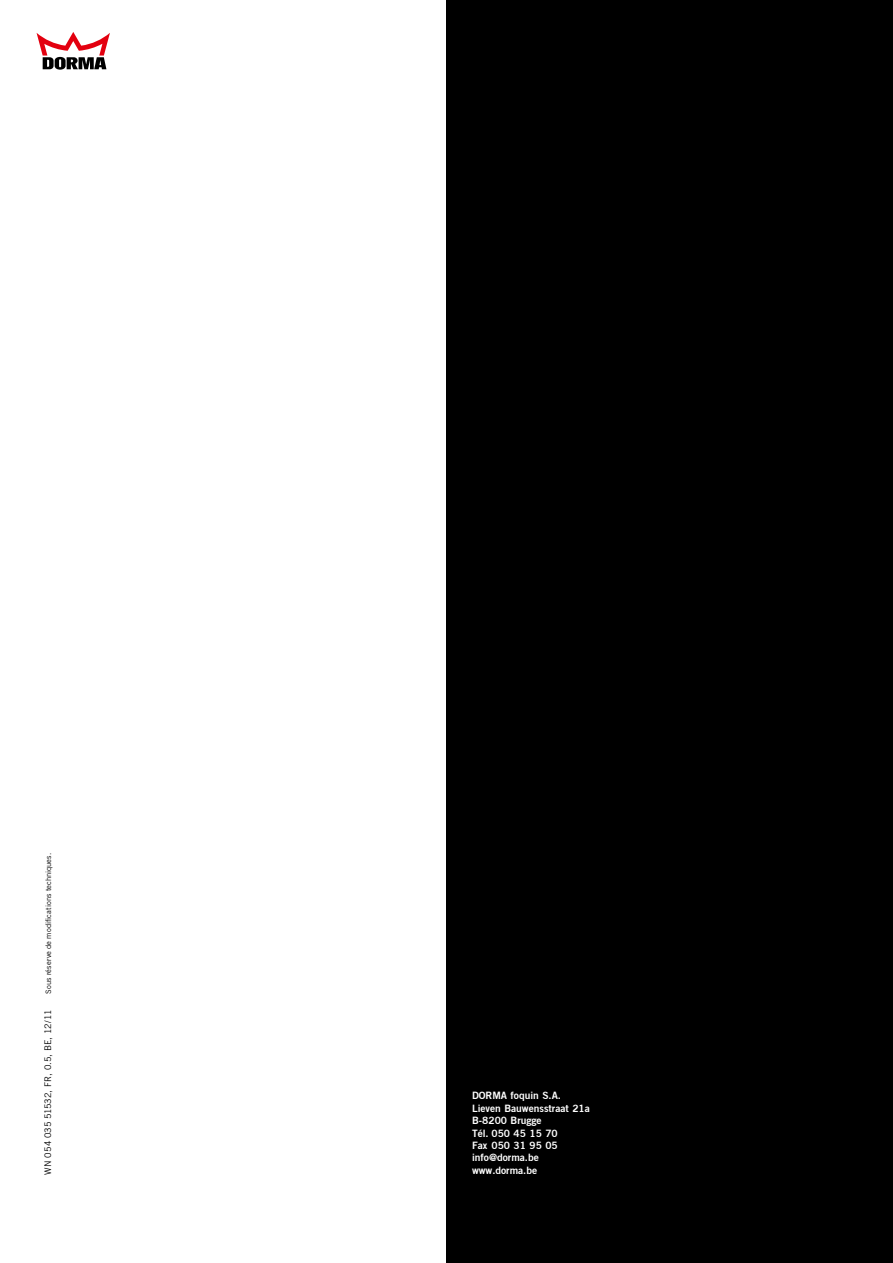
<style>
.page{position:relative;width:893px;height:1263px;background:#fff}
.page>*{position:absolute;margin:0;border:0;box-sizing:border-box;transform-origin:0 0}
.t1{font:10.2px/12.3px "Trade Gothic Bold Two";color:#fff}
.t2{font:9px "Trade Gothic";letter-spacing:.005em;color:#000}
.t3{font:7.5px "Trade Gothic";letter-spacing:.01em;color:#000}
</style>
<div class="page">
<svg style="left:37px;top:32px;width:73px;height:38px"></svg>
<div style="left:446px;top:0;width:447px;height:1263px;background:#000"></div>
<p class="t3" style="left:44px;top:994px;width:142px;rotate:-90deg">Sous réserve de modifications techniques.</p>
<p class="t2" style="left:43px;top:1175px;width:167px;rotate:-90deg">WN 054 035 51532, FR, 0.5, BE, 12/11</p>
<p class="t1" style="left:472px;top:1089px;width:119px">DORMA foquin S.A.<br>Lieven Bauwensstraat 21a<br>B-8200 Brugge<br>Tél. 050 45 15 70<br>Fax 050 31 95 05 info@dorma.be</p>
<p class="t1" style="left:472px;top:1164px;width:67px">www.dorma.be</p>
</div>
